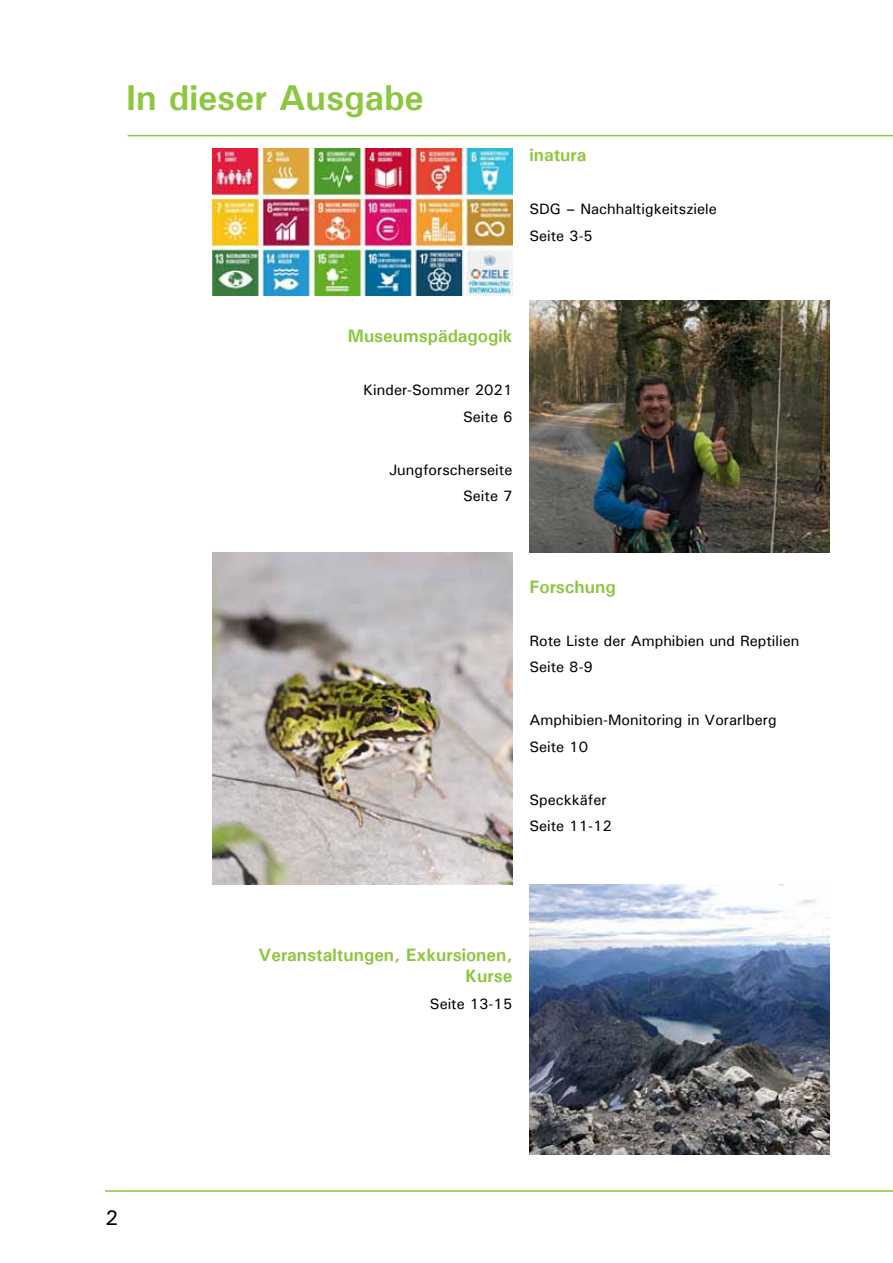
<style>
.page{position:relative;width:893px;height:1263px;background:#fff}
.page>*{position:absolute;margin:0;border:0;box-sizing:border-box;transform-origin:0 0}
.t1{font:700 36px "Univers";color:#8dc63f}
.t2{font:500 21px "Univers";color:#000}
.t3{font:700 18px/21.6px "Univers";color:#8dc63f;text-align:right}
.t4{font:500 15px/26.5px "Univers";color:#000}
.s1{font-weight:700}
</style>
<div class="page">
<hr style="left:128px;top:135px;width:765px;height:1px;background:#8dc63f">
<hr style="left:105px;top:1190px;width:788px;height:2px;background:#8dc63f">
<img style="left:213px;top:149px;width:299px;height:147px">
<img style="left:213px;top:553px;width:299px;height:331px">
<img style="left:529px;top:885px;width:300px;height:270px">
<img style="left:529px;top:300px;width:300px;height:253px">
<h1 class="t1" style="left:126px;top:75px;width:299px">In dieser Ausgabe</h1>
<p class="t3" style="left:529px;top:144px;width:59px">inatura</p>
<p class="t4" style="left:529px;top:195px;width:189px">SDG <span class="s1">–</span> Nachhaltigkeitsziele<br>Seite 3-5</p>
<p class="t3" style="left:348px;top:325px;width:166px">Museumspädagogik</p>
<p class="t4" style="left:363px;top:376px;width:151px;text-align:right">Kinder-Sommer 2021<br>Seite 6</p>
<p class="t4" style="left:389px;top:456px;width:125px;text-align:right">Jungforscherseite<br>Seite 7</p>
<p class="t3" style="left:529px;top:575px;width:88px">Forschung</p>
<p class="t4" style="left:529px;top:627px;width:271px">Rote Liste der Amphibien und Reptilien<br>Seite 8-9</p>
<p class="t4" style="left:529px;top:707px;width:249px">Amphibien-Monitoring in Vorarlberg<br>Seite 10</p>
<p class="t4" style="left:529px;top:786px;width:84px">Speckkäfer<br>Seite 11-12</p>
<p class="t3" style="left:258px;top:943px;width:256px">Veranstaltungen, Exkursionen,<br>Kurse</p>
<p class="t4" style="left:430px;top:990px;width:84px">Seite 13-15</p>
<h2 class="t2" style="left:105px;top:1204px;width:15px">2</h2>
</div>
